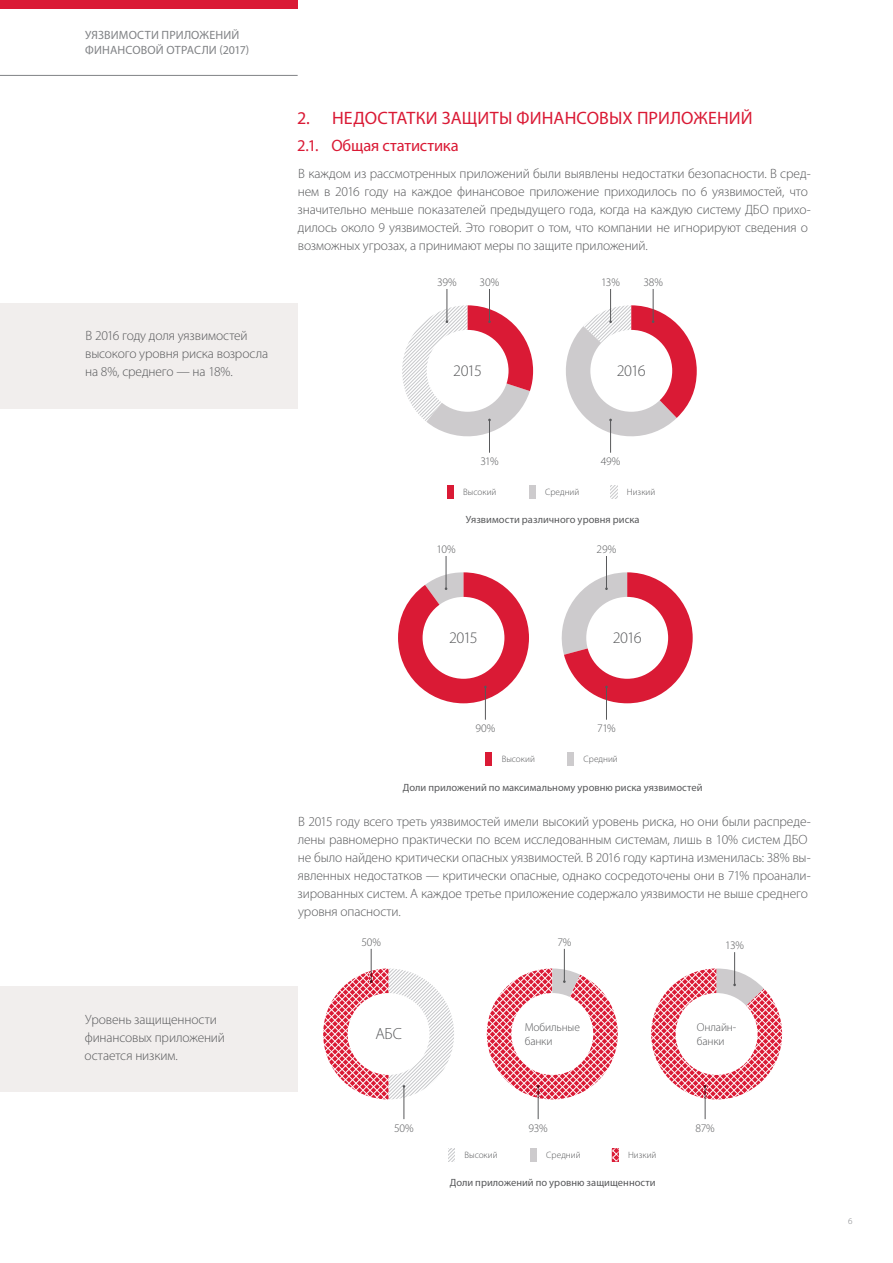
<style>
.page{position:relative;width:893px;height:1263px;background:#fff}
.page>*{position:absolute;margin:0;border:0;box-sizing:border-box;transform-origin:0 0}
.t1{font:18px "Myriad Pro";letter-spacing:.005em;color:#da1a35}
.t2{font:16.5px "Myriad Pro";letter-spacing:-.01em;color:#da1a35}
.t3{font:300 16.2px "Myriad Pro";letter-spacing:-.06em;color:#58595b}
.t4{font:300 13.5px/18px "Myriad Pro";letter-spacing:-.01em;color:#58595b}
.t5{font:12px/14.4px "Myriad Pro";letter-spacing:.01em;color:#808285}
.t6{font:300 11.55px/13.8px "Myriad Pro";letter-spacing:-.02em;color:#58595b}
.t7{font:10.5px "Myriad Pro";letter-spacing:.005em;color:#58595b}
.t8{font:300 9.3px "Myriad Pro";letter-spacing:.005em;color:#58595b}
.t9{font:300 9px "Myriad Pro";color:#808285}
</style>
<div class="page">
<div style="left:0;top:0;width:298px;height:9px;background:#da1a35"></div>
<hr style="left:0;top:75px;width:298px;height:1px;background:#808285">
<div style="left:0;top:986px;width:298px;height:106px;background:#f1eeed"></div>
<div style="left:447px;top:485px;width:6px;height:13px;background:#da1a35"></div>
<div style="left:529px;top:485px;width:6px;height:13px;background:#cdcbcd"></div>
<svg style="left:611px;top:485px;width:6px;height:13px"></svg>
<hr style="left:610px;top:289px;width:1px;height:33px;background:#58595b">
<hr style="left:610px;top:420px;width:1px;height:33px;background:#58595b">
<hr style="left:653px;top:289px;width:1px;height:33px;background:#58595b">
<svg style="left:566px;top:305px;width:131px;height:138px"></svg>
<div style="left:590px;top:330px;width:82px;height:82px;background:#fff;border-radius:50%"></div>
<hr style="left:447px;top:289px;width:1px;height:33px;background:#58595b">
<hr style="left:489px;top:420px;width:1px;height:33px;background:#58595b">
<hr style="left:489px;top:289px;width:1px;height:33px;background:#58595b">
<svg style="left:402px;top:305px;width:131px;height:132px"></svg>
<div style="left:427px;top:330px;width:81px;height:82px;background:#fff;border-radius:50%"></div>
<div style="left:485px;top:752px;width:7px;height:13px;background:#da1a35"></div>
<div style="left:567px;top:752px;width:7px;height:13px;background:#cdcbcd"></div>
<hr style="left:606px;top:556px;width:1px;height:33px;background:#58595b">
<hr style="left:606px;top:687px;width:1px;height:33px;background:#58595b">
<svg style="left:561px;top:572px;width:132px;height:131px"></svg>
<div style="left:586px;top:597px;width:82px;height:82px;background:#fff;border-radius:50%"></div>
<hr style="left:446px;top:556px;width:1px;height:33px;background:#58595b">
<hr style="left:485px;top:687px;width:1px;height:33px;background:#58595b">
<svg style="left:398px;top:572px;width:131px;height:131px"></svg>
<div style="left:423px;top:597px;width:81px;height:82px;background:#fff;border-radius:50%"></div>
<svg style="left:448px;top:1148px;width:7px;height:14px"></svg>
<div style="left:530px;top:1148px;width:6px;height:14px;background:#cdcbcd"></div>
<svg style="left:612px;top:1148px;width:6px;height:14px"></svg>
<hr style="left:404px;top:1086px;width:1px;height:33px;background:#58595b">
<hr style="left:371px;top:949px;width:1px;height:32px;background:#58595b">
<svg style="left:323px;top:968px;width:131px;height:131px"></svg>
<hr style="left:564px;top:949px;width:1px;height:32px;background:#58595b">
<hr style="left:538px;top:1086px;width:1px;height:33px;background:#58595b">
<svg style="left:486px;top:968px;width:132px;height:140px"></svg>
<hr style="left:705px;top:1086px;width:1px;height:33px;background:#58595b">
<hr style="left:734px;top:952px;width:1px;height:33px;background:#58595b">
<svg style="left:651px;top:968px;width:132px;height:138px"></svg>
<div style="left:511px;top:993px;width:82px;height:82px;background:#fff;border-radius:50%"></div>
<div style="left:348px;top:993px;width:82px;height:82px;background:#fff;border-radius:50%"></div>
<div style="left:676px;top:993px;width:81px;height:82px;background:#fff;border-radius:50%"></div>
<div style="left:0;top:303px;width:298px;height:106px;background:#f1eeed"></div>
<p class="t5" style="left:85px;top:28px;width:166px">УЯЗВИМОСТИ ПРИЛОЖЕНИЙ<br>ФИНАНСОВОЙ ОТРАСЛИ (2017)</p>
<p class="t4" style="left:85px;top:327px;width:185px">В 2016 году доля уязвимостей высокого уровня риска возросла на 8%, среднего — на 18%.</p>
<h1 class="t1" style="left:297px;top:108px;width:457px">2. НЕДОСТАТКИ ЗАЩИТЫ ФИНАНСОВЫХ ПРИЛОЖЕНИЙ</h1>
<p class="t2" style="left:297px;top:137px;width:163px">2.1. Общая статистика</p>
<p class="t4" style="left:298px;top:165px;width:515px">В каждом из рассмотренных приложений были выявлены недостатки безопасности. В сред&shy;нем в 2016 году на каждое финансовое приложение приходилось по 6 уязвимостей, что значительно меньше показателей предыдущего года, когда на каждую систему ДБО прихо&shy;дилось около 9 уязвимостей. Это говорит о том, что компании не игнорируют сведения о возможных угрозах, а принимают меры по защите приложений.</p>
<p class="t6" style="left:437px;top:275px;width:21px">39%</p>
<p class="t6" style="left:480px;top:275px;width:21px">30%</p>
<p class="t6" style="left:601px;top:275px;width:20px">13%</p>
<p class="t6" style="left:643px;top:275px;width:21px">38%</p>
<p class="t3" style="left:453px;top:361px;width:30px">2015</p>
<p class="t3" style="left:617px;top:361px;width:31px">2016</p>
<p class="t6" style="left:480px;top:455px;width:20px">31%</p>
<p class="t6" style="left:601px;top:455px;width:21px">49%</p>
<p class="t6" style="left:436px;top:542px;width:21px">10%</p>
<p class="t8" style="left:463px;top:487px;width:35px">Высокий</p>
<p class="t8" style="left:545px;top:487px;width:36px">Средний</p>
<p class="t8" style="left:627px;top:487px;width:30px">Низкий</p>
<p class="t7" style="left:466px;top:514px;width:175px">Уязвимости различного уровня риска</p>
<p class="t6" style="left:597px;top:542px;width:21px">29%</p>
<p class="t3" style="left:449px;top:628px;width:30px">2015</p>
<p class="t3" style="left:613px;top:628px;width:31px">2016</p>
<p class="t4" style="left:85px;top:1011px;width:142px">Уровень защищенности финансовых приложений остается низким.</p>
<p class="t6" style="left:475px;top:722px;width:21px">90%</p>
<p class="t6" style="left:597px;top:722px;width:20px">71%</p>
<p class="t8" style="left:502px;top:754px;width:35px">Высокий</p>
<p class="t8" style="left:584px;top:754px;width:36px">Средний</p>
<p class="t7" style="left:403px;top:781px;width:301px">Доли приложений по максимальному уровню риска уязвимостей</p>
<p class="t4" style="left:298px;top:813px;width:515px">В 2015 году всего треть уязвимостей имели высокий уровень риска, но они были распреде&shy;лены равномерно практически по всем исследованным системам, лишь в 10% систем ДБО не было найдено критически опасных уязвимостей. В 2016 году картина изменилась: 38% вы&shy;явленных недостатков — критически опасные, однако сосредоточены они в 71% проанали&shy;зированных систем. А каждое третье приложение содержало уязвимости не выше среднего уровня опасности.</p>
<p class="t6" style="left:361px;top:935px;width:21px">50%</p>
<p class="t6" style="left:557px;top:935px;width:16px">7%</p>
<p class="t6" style="left:725px;top:938px;width:20px">13%</p>
<p class="t3" style="left:375px;top:1024px;width:28px">АБС</p>
<p class="t6" style="left:394px;top:1121px;width:21px">50%</p>
<p class="t6" style="left:525px;top:1020px;width:57px">Мобильные банки</p>
<p class="t6" style="left:697px;top:1020px;width:41px">Онлайн&shy;банки</p>
<p class="t6" style="left:529px;top:1121px;width:21px">93%</p>
<p class="t6" style="left:695px;top:1121px;width:21px">87%</p>
<p class="t8" style="left:464px;top:1150px;width:35px">Высокий</p>
<p class="t8" style="left:546px;top:1150px;width:36px">Средний</p>
<p class="t8" style="left:628px;top:1150px;width:30px">Низкий</p>
<p class="t7" style="left:450px;top:1177px;width:207px">Доли приложений по уровню защищенности</p>
<p class="t9" style="left:848px;top:1216px;width:6px">6</p>
</div>
